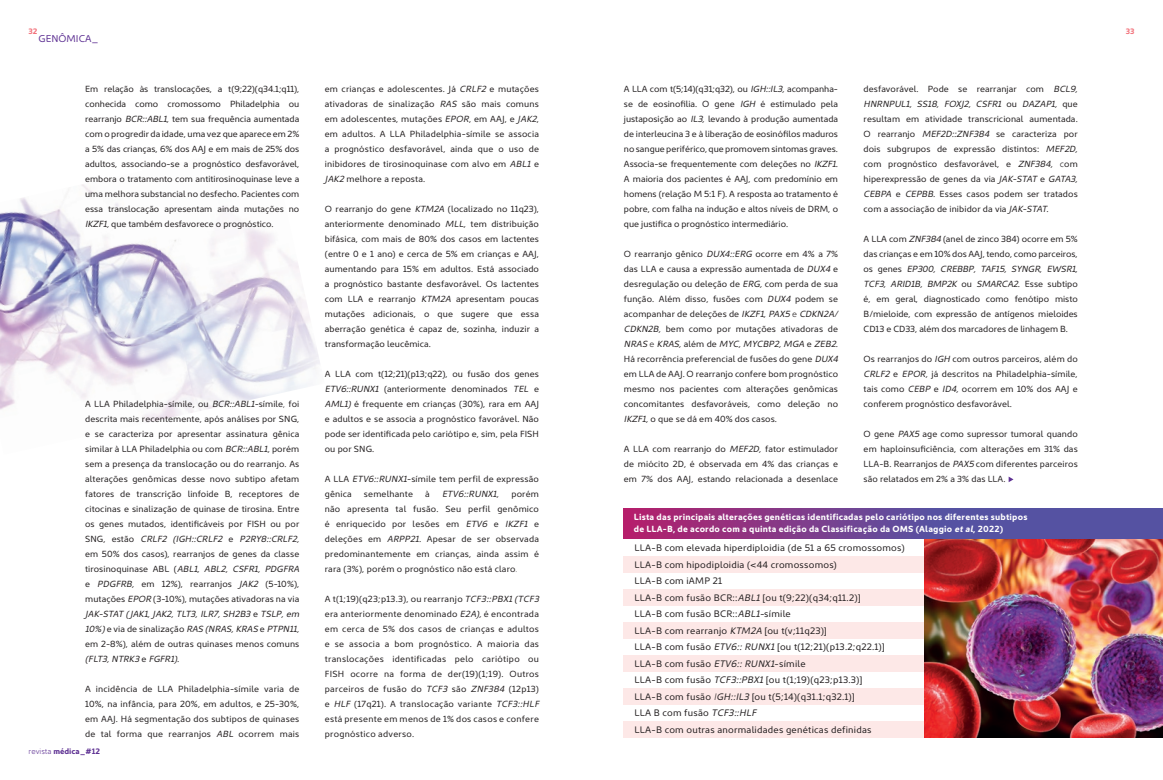
<style>
.page{position:relative;width:1163px;height:780px;background:#fff}
.page>*{position:absolute;margin:0;border:0;box-sizing:border-box;transform-origin:0 0}
.t1{font:10px "Kyrial Sans Pro";color:#5e3193}
.t2{font:9.5px/16.5px "Kyrial Sans Pro";letter-spacing:.025em;color:#231f20}
.t3{font:9px/15px "Kyrial Sans Pro";letter-spacing:.01em;color:#231f20;text-align:justify}
.t4{font:700 9px/12px "Kyrial Sans Pro";letter-spacing:.02em;color:#fff}
.t5{font:italic 9px "Kyrial Sans Pro";letter-spacing:.02em;color:#231f20}
.t6{font:700 8px "Kyrial Sans Pro";color:#5e3193}
.t7{font:700 8px "Kyrial Sans Pro";color:#f2737c}
.s1{font-style:italic}
.s2{font-weight:300}
.s3{font-weight:300;font-style:italic}
</style>
<div class="page">
<img style="left:0;top:184px;width:143px;height:159px">
<img style="left:143px;top:227px;width:177px;height:184px">
<img style="left:0;top:343px;width:197px;height:80px">
<div style="left:624px;top:556px;width:311px;height:16px;background:#fde8e7"></div>
<div style="left:624px;top:589px;width:311px;height:16px;background:#fde8e7"></div>
<div style="left:624px;top:622px;width:311px;height:16px;background:#fde8e7"></div>
<div style="left:624px;top:655px;width:311px;height:17px;background:#fde8e7"></div>
<div style="left:624px;top:688px;width:311px;height:16px;background:#fde8e7"></div>
<div style="left:624px;top:721px;width:311px;height:16px;background:#fde8e7"></div>
<img style="left:924px;top:538px;width:238px;height:199px">
<svg style="left:624px;top:508px;width:538px;height:30px;background:#714392"></svg>
<svg style="left:1008px;top:476px;width:5px;height:6px"></svg>
<p class="t7" style="left:28px;top:26px;width:11px">32</p>
<p class="t1" style="left:39px;top:32px;width:61px">GENÔMICA_</p>
<p class="t3" style="left:85px;top:81px;width:216px">Em relação às translocações, a t(9;22)(q34.1;q11), conhecida como cromossomo Philadelphia ou rearranjo <span class="s1">BCR::ABL1,</span> tem sua frequência aumentada com o progredir da idade, uma vez que aparece em 2% a 5% das crianças, 6% dos AAJ e em mais de 25% dos adultos, associando-se a prognóstico desfavorável, embora o tratamento com antitirosinoquinase leve a uma melhora substancial no desfecho. Pacientes com essa translocação apresentam ainda mutações no <span class="s1">IKZF1,</span> que também desfavorece o prognóstico.</p>
<p class="t3" style="left:85px;top:396px;width:216px">A LLA Philadelphia-símile, ou <span class="s1">BCR::ABL1-</span>símile<span class="s2">,</span> foi descrita mais recentemente, após análises por SNG, e se caracteriza por apresentar assinatura gênica similar à LLA Philadelphia ou com <span class="s1">BCR::ABL1,</span> porém sem a presença da translocação ou do rearranjo. As alterações genômicas desse novo subtipo afetam fatores de transcrição linfoide B, receptores de citocinas e sinalização de quinase de tirosina. Entre os genes mutados, identificáveis por FISH ou por SNG, estão <span class="s1">CRLF2 (IGH::CRLF2</span> e <span class="s1">P2RY8::CRLF2, </span>em 50% dos casos), rearranjos de genes da classe tirosinoquinase ABL (<span class="s1">ABL1, ABL2, CSFR1, PDGFRA </span>e <span class="s1">PDGFRB,</span> em 12%), rearranjos <span class="s1">JAK2</span> (5-10%), mutações <span class="s1">EPOR</span> (3-10%), mutações ativadoras na via <span class="s1">JAK-STAT ( JAK1, JAK2, TLT3, ILR7, SH2B3</span> e <span class="s1">TSLP, em 10%)</span> e via de sinalização <span class="s1">RAS (NRAS, KRAS</span> e <span class="s1">PTPN11, </span>em 2-8%), além de outras quinases menos comuns <span class="s1">(FLT3, NTRK3</span> e <span class="s1">FGFR1).</span></p>
<p class="t3" style="left:85px;top:681px;width:216px">A incidência de LLA Philadelphia-símile varia de 10%, na infância, para 20%, em adultos, e 25-30%, em AAJ. Há segmentação dos subtipos de quinases de tal forma que rearranjos <span class="s1">ABL</span> ocorrem mais</p>
<p class="t6" style="left:29px;top:745px;width:73px"><span class="s2">revista</span> médica_#12</p>
<p class="t3" style="left:325px;top:81px;width:216px">em crianças e adolescentes. Já <span class="s1">CRLF2</span> e mutações ativadoras de sinalização <span class="s1">RAS</span> são mais comuns em adolescentes, mutações <span class="s1">EPOR</span>, em AAJ, e <span class="s1">JAK2</span>, em adultos. A LLA Philadelphia-símile se associa a prognóstico desfavorável, ainda que o uso de inibidores de tirosinoquinase com alvo em <span class="s1">ABL1</span> e <span class="s1">JAK2</span> melhore a reposta.</p>
<p class="t3" style="left:325px;top:201px;width:216px">O rearranjo do gene <span class="s1">KTM2A</span> (localizado no 11q23), anteriormente denominado <span class="s1">MLL,</span> tem distribuição bifásica, com mais de 80% dos casos em lactentes (entre 0 e 1 ano) e cerca de 5% em crianças e AAJ, aumentando para 15% em adultos. Está associado a prognóstico bastante desfavorável. Os lactentes com LLA e rearranjo <span class="s1">KTM2A</span> apresentam poucas mutações adicionais, o que sugere que essa aberração genética é capaz de, sozinha, induzir a transformação leucêmica.</p>
<p class="t3" style="left:325px;top:366px;width:216px">A LLA com t(12;21)(p13;q22), ou fusão dos genes <span class="s1">ETV6::RUNX1</span> (anteriormente denominados <span class="s1">TEL</span> e <span class="s1">AML1)</span> é frequente em crianças (30%), rara em AAJ e adultos e se associa a prognóstico favorável. Não pode ser identificada pelo cariótipo e, sim, pela FISH ou por SNG.</p>
<p class="t3" style="left:325px;top:471px;width:216px">A LLA <span class="s1">ETV6::RUNX1</span>-símile tem perfil de expressão gênica</p>
<p class="t3" style="left:364px;top:486px;width:51px">semelhante</p>
<p class="t3" style="left:425px;top:486px;width:6px">à</p>
<p class="t5" style="left:442px;top:488px;width:59px">ETV6::RUNX1,</p>
<p class="t3" style="left:325px;top:486px;width:216px;text-indent:186px">porém não apresenta tal fusão. Seu perfil genômico é enriquecido por lesões em <span class="s1">ETV6</span> e <span class="s1">IKZF1</span> e deleções em <span class="s1">ARPP21.</span> Apesar de ser observada predominantemente em crianças, ainda assim é rara (3%), porém o prognóstico não está claro<span class="s2">.</span></p>
<p class="t3" style="left:325px;top:591px;width:216px">A t(1;19)(q23;p13.3), ou rearranjo <span class="s1">TCF3::PBX1 (TCF3 </span>era anteriormente denominado <span class="s1">E2A),</span> é encontrada em cerca de 5% dos casos de crianças e adultos e se associa a bom prognóstico. A maioria das translocações identificadas pelo cariótipo ou FISH ocorre na forma de der(19)(1;19). Outros parceiros de fusão do <span class="s1">TCF3</span> são <span class="s1">ZNF384</span> (12p13) e <span class="s1">HLF</span> (17q21). A translocação variante <span class="s1">TCF3::HLF </span>está presente em menos de 1% dos casos e confere prognóstico adverso.</p>
<p class="t3" style="left:624px;top:81px;width:216px">A LLA com t(5;14)(q31;q32), ou <span class="s1">IGH::IL3,</span> acompanha&shy;se de eosinofilia. O gene <span class="s1">IGH</span> é estimulado pela justaposição ao <span class="s1">IL3,</span> levando à produção aumentada de interleucina 3 e à liberação de eosinófilos maduros no sangue periférico, que promovem sintomas graves.<br>Associa-se frequentemente com deleções no <span class="s1">IKZF1.<br></span>A maioria dos pacientes é AAJ, com predomínio em homens (relação M 5:1 F). A resposta ao tratamento é pobre, com falha na indução e altos níveis de DRM, o que justifica o prognóstico intermediário.</p>
<p class="t3" style="left:623px;top:246px;width:216px">O rearranjo gênico <span class="s1">DUX4::ERG</span> ocorre em 4% a 7% das LLA e causa a expressão aumentada de <span class="s1">DUX4</span> e desregulação ou deleção de <span class="s1">ERG,</span> com perda de sua função. Além disso, fusões com <span class="s1">DUX4</span> podem se acompanhar de deleções de <span class="s1">IKZF1, PAX5</span> <span class="s2">e</span> <span class="s1">CDKN2A/ CDKN2B,</span> bem como por mutações ativadoras de <span class="s1">NRAS</span> <span class="s2">e</span> <span class="s1">KRAS,</span> além de <span class="s1">MYC, MYCBP2, MGA</span> e <span class="s1">ZEB2.<br></span>Há recorrência preferencial de fusões do gene <span class="s1">DUX4 </span>em LLA de AAJ. O rearranjo confere bom prognóstico mesmo nos pacientes com alterações genômicas concomitantes desfavoráveis, como deleção no <span class="s1">IKZF1,</span> o que se dá em 40% dos casos.</p>
<p class="t3" style="left:623px;top:441px;width:216px">A LLA com rearranjo do <span class="s1">MEF2D,</span> fator estimulador de miócito 2D, é observada em 4% das crianças e em 7% dos AAJ, estando relacionada a desenlace</p>
<p class="t3" style="left:863px;top:81px;width:216px">desfavorável. Pode se rearranjar com <span class="s1">BCL9, HNRNPUL1, SS18, FOXJ2, CSFR1</span> ou <span class="s1">DAZAP1,</span> que resultam em atividade transcricional aumentada.<br>O rearranjo <span class="s1">MEF2D::ZNF384</span> se caracteriza por dois subgrupos de expressão distintos: <span class="s1">MEF2D, </span>com prognóstico desfavorável, e <span class="s1">ZNF384,</span> <span class="s2">c</span>om hiperexpressão de genes da via <span class="s1">JAK-STAT</span> e <span class="s1">GATA3, CEBPA</span> e <span class="s1">CEPBB.</span> Esses casos podem ser tratados com a associação de inibidor da via <span class="s1">JAK-STAT.</span></p>
<p class="t3" style="left:863px;top:231px;width:216px">A LLA com <span class="s1">ZNF384</span> (anel de zinco 384) ocorre em 5% das crianças e em 10% dos AAJ, tendo, como parceiros, os genes <span class="s1">EP300, CREBBP, TAF15, SYNGR, EWSR1, TCF3, ARID1B, BMP2K</span> ou <span class="s1">SMARCA2.</span> Esse subtipo é, em geral, diagnosticado como fenótipo misto B/mieloide, com expressão de antígenos mieloides CD13 e CD33, além dos marcadores de linhagem B.</p>
<p class="t3" style="left:863px;top:351px;width:216px">Os rearranjos do <span class="s1">IGH</span> com outros parceiros, além do <span class="s1">CRLF2</span> e <span class="s1">EPOR,</span> já descritos na Philadelphia-símile, tais como <span class="s1">CEBP</span> e <span class="s1">ID4,</span> ocorrem em 10% dos AAJ e conferem prognóstico desfavorável.</p>
<p class="t3" style="left:863px;top:426px;width:216px">O gene <span class="s1">PAX5</span> age como supressor tumoral quando em haploinsuficiência, com alterações em 31% das LLA-B. Rearranjos de <span class="s1">PAX5</span> com diferentes parceiros são relatados em 2% a 3% das LLA.</p>
<p class="t4" style="left:633px;top:510px;width:395px">Lista das principais alterações genéticas identificadas pelo cariótipo nos diferentes subtipos de LLA-B, de acordo com a quinta edição da Classificação da OMS (Alaggio <span class="s1">et al</span>, 2022)</p>
<p class="t2" style="left:634px;top:539px;width:272px">LLA-B com elevada hiperdiploidia (de 51 a 65 cromossomos)<br>LLA-B com hipodiploidia (&lt;44 cromossomos)<br>LLA-B com iAMP 21<br>LLA-B com fusão BCR::<span class="s1">ABL1</span> [ou t(9;22)(q34;q11.2)]<br>LLA-B com fusão BCR::<span class="s1">ABL1-</span>símile<br>LLA-B com rearranjo <span class="s1">KTM2A</span> [ou t(v;11q23)]<br>LLA-B com fusão <span class="s1">ETV6:: RUNX1</span> [ou t(12;21)(p13.2;q22.1)] LLA-B com fusão <span class="s1">ETV6:: RUNX1</span>-símile<br>LLA-B com fusão <span class="s1">TCF3::PBX1</span> [ou t(1;19)(q23;p13.3)]<br>LLA-B com fusão <span class="s3">I</span><span class="s1">GH::IL3</span> [ou t(5;14)(q31.1;q32.1)]<br>LLA B com fusão <span class="s1">TCF3::HLF<br></span>LLA-B com outras anormalidades genéticas definidas</p>
<p class="t7" style="left:1125px;top:26px;width:10px">33</p>
</div>
